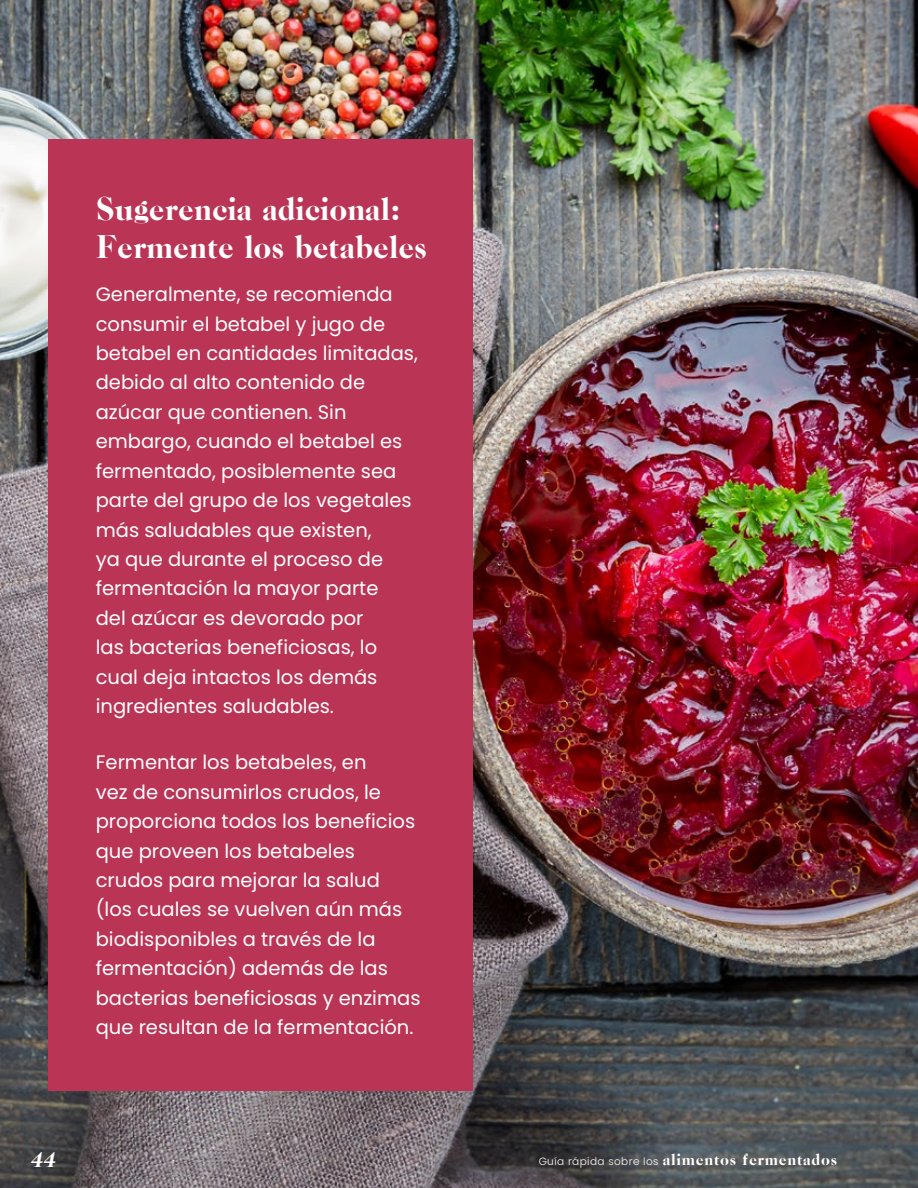
<style>
.page{position:relative;width:918px;height:1188px;background:#fff}
.page>*{position:absolute;margin:0;border:0;box-sizing:border-box;transform-origin:0 0}
.t1{font:34.5px/38.4px "Caslon CP";color:#fff}
.t2{font:italic 22.5px "Caslon CP";color:#fff}
.t3{font:19.5px/29.4px "Poppins";color:#fff}
.t4{font:17.1px "Caslon CP";letter-spacing:.04em;color:#fff}
.s1{font-family:"Poppins";font-weight:300;font-size:10.5px}
</style>
<div class="page">
<img style="left:0;top:0;width:918px;height:1188px">
<div style="left:48px;top:139px;width:424px;height:951px;background:#b93455"></div>
<h1 class="t1" style="left:96px;top:189px;width:333px">Sugerencia adicional:<br>Fermente los betabeles</h1>
<p class="t3" style="left:96px;top:280px;width:324px">Generalmente, se recomienda consumir el betabel y jugo de betabel en cantidades limitadas, debido al alto contenido de azúcar que contienen. Sin embargo, cuando el betabel es fermentado, posiblemente sea parte del grupo de los vegetales más saludables que existen,<br>ya que durante el proceso de fermentación la mayor parte<br>del azúcar es devorado por<br>las bacterias beneficiosas, lo cual deja intactos los demás ingredientes saludables.</p>
<p class="t3" style="left:96px;top:748px;width:326px">Fermentar los betabeles, en<br>vez de consumirlos crudos, le proporciona todos los beneficios que proveen los betabeles crudos para mejorar la salud (los cuales se vuelven aún más biodisponibles a través de la fermentación) además de las bacterias beneficiosas y enzimas que resultan de la fermentación.</p>
<p class="t2" style="left:30px;top:1148px;width:31px">44</p>
<p class="t4" style="left:539px;top:1150px;width:300px"><span class="s1">Guía rápida sobre los</span> alimentos fermentados</p>
</div>
